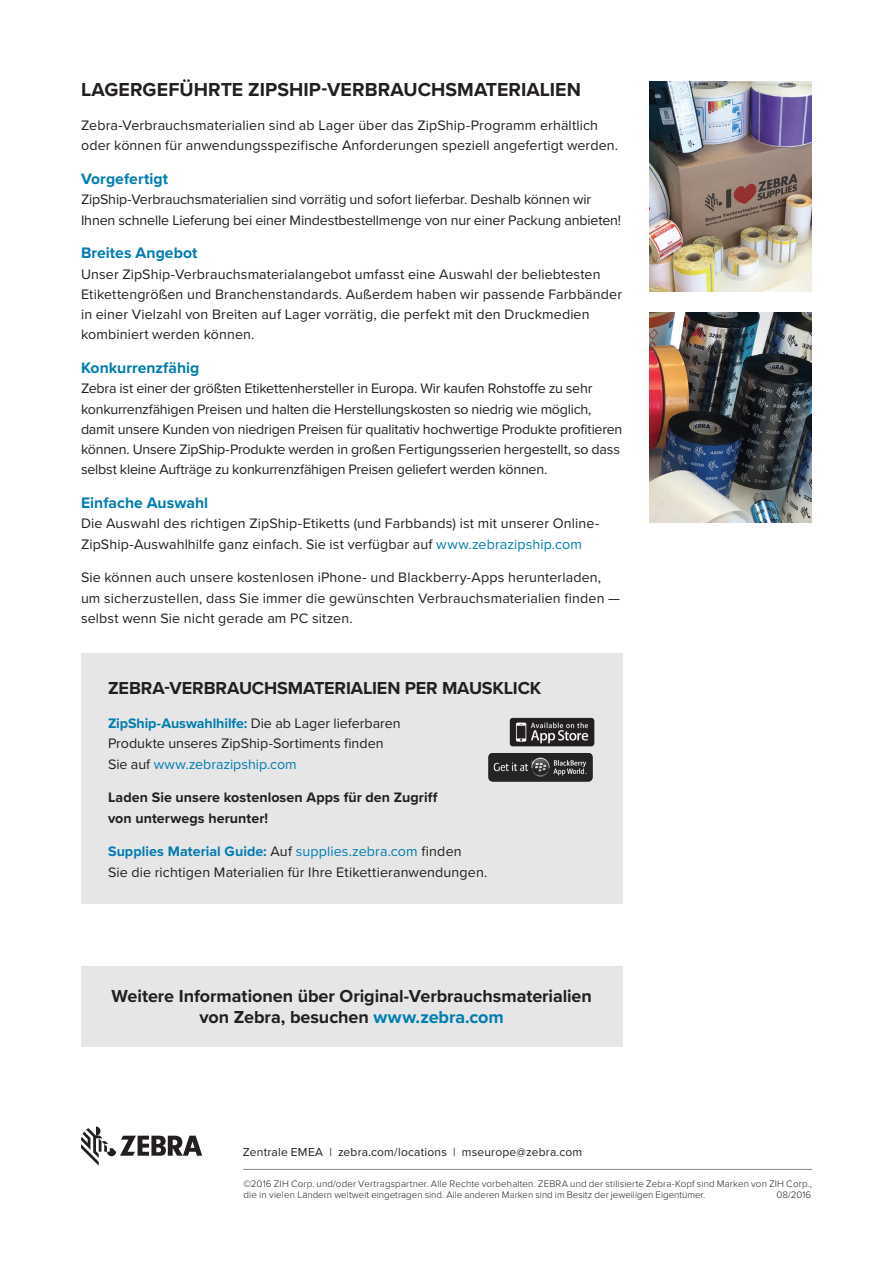
<style>
.page{position:relative;width:893px;height:1263px;background:#fff}
.page>*{position:absolute;margin:0;border:0;box-sizing:border-box;transform-origin:0 0}
.Subhead-2{font:700 19.5px "Proxima Nova";letter-spacing:.005em;color:#231f20}
.CTA-Call_To_Action{font:700 18px/21px "Proxima Nova";color:#231f20;text-align:center}
.Subhead-2-2{font:700 18px "Proxima Nova";letter-spacing:-.005em;color:#231f20}
.Subhead-3{font:700 15.75px "Proxima Nova";color:#007cb1}
.Body{font:14.25px/20.2px "Proxima Nova";letter-spacing:.005em;color:#231f20}
.Body-2{font:14.25px/20.2px "Proxima Nova";letter-spacing:-.015em;color:#231f20}
.Body-3{font:700 14.25px/20.2px "Proxima Nova";letter-spacing:.005em;color:#231f20}
.Regional_Address{font:12px "Proxima Nova";letter-spacing:.015em;color:#231f20}
.t1{font:300 9.75px/10.5px "Proxima Nova";letter-spacing:.01em;color:#231f20}
.s1{color:#007cb1}
.s2{font-weight:700;color:#007cb1}
</style>
<div class="page">
<img style="left:649px;top:81px;width:163px;height:210px">
<div style="left:81px;top:653px;width:541px;height:251px;background:#e6e6e7"></div>
<img style="left:510px;top:717px;width:84px;height:29px">
<img style="left:488px;top:753px;width:105px;height:29px">
<img style="left:649px;top:312px;width:163px;height:210px">
<hr style="left:243px;top:1169px;width:569px;height:1px;background:#7e868d">
<svg style="left:81px;top:1126px;width:121px;height:40px"></svg>
<div style="left:81px;top:966px;width:541px;height:81px;background:#e6e6e7"></div>
<p class="Subhead-2" style="left:81px;top:78px;width:502px">LAGERGEFÜHRTE ZIPSHIP-VERBRAUCHSMATERIALIEN</p>
<p class="Body" style="left:81px;top:116px;width:539px">Zebra-Verbrauchsmaterialien sind ab Lager über das ZipShip-Programm erhältlich oder können für anwendungsspezifische Anforderungen speziell angefertigt werden.</p>
<p class="Subhead-3" style="left:81px;top:170px;width:89px">Vorgefertigt</p>
<p class="Body" style="left:81px;top:190px;width:542px">ZipShip-Verbrauchsmaterialien sind vorrätig und sofort lieferbar. Deshalb können wir<br>Ihnen schnelle Lieferung bei einer Mindestbestellmenge von nur einer Packung anbieten!</p>
<p class="Subhead-3" style="left:81px;top:244px;width:118px">Breites Angebot</p>
<p class="Body" style="left:81px;top:264px;width:543px">Unser ZipShip-Verbrauchsmaterialangebot umfasst eine Auswahl der beliebtesten Etikettengrößen und Branchenstandards. Außerdem haben wir passende Farbbänder in einer Vielzahl von Breiten auf Lager vorrätig, die perfekt mit den Druckmedien kombiniert werden können.</p>
<p class="Subhead-3" style="left:81px;top:359px;width:120px">Konkurrenzfähig</p>
<p class="Body-2" style="left:81px;top:379px;width:543px">Zebra ist einer der größten Etikettenhersteller in Europa. Wir kaufen Rohstoffe zu sehr konkurrenzfähigen Preisen und halten die Herstellungskosten so niedrig wie möglich, damit unsere Kunden von niedrigen Preisen für qualitativ hochwertige Produkte profitieren können. Unsere ZipShip-Produkte werden in großen Fertigungsserien hergestellt, so dass selbst kleine Aufträge zu konkurrenzfähigen Preisen geliefert werden können.</p>
<p class="Subhead-3" style="left:81px;top:494px;width:129px">Einfache Auswahl</p>
<p class="Body" style="left:81px;top:514px;width:520px">Die Auswahl des richtigen ZipShip-Etiketts (und Farbbands) ist mit unserer Online-<br>ZipShip-Auswahlhilfe ganz einfach. Sie ist verfügbar auf <span class="s1">www.zebrazipship.com</span></p>
<p class="Body" style="left:81px;top:568px;width:541px">Sie können auch unsere kostenlosen iPhone- und Blackberry-Apps herunterladen, um sicherzustellen, dass Sie immer die gewünschten Verbrauchsmaterialien finden — selbst wenn Sie nicht gerade am PC sitzen.</p>
<p class="Subhead-2-2" style="left:108px;top:678px;width:435px">ZEBRA-VERBRAUCHSMATERIALIEN PER MAUSKLICK</p>
<p class="Body" style="left:108px;top:714px;width:294px"><span class="s2">ZipShip-Auswahlhilfe:</span> Die ab Lager lieferbaren<br>Produkte unseres ZipShip-Sortiments finden<br>Sie auf <span class="s1">www.zebrazipship.com</span></p>
<p class="Body-3" style="left:108px;top:788px;width:331px">Laden Sie unsere kostenlosen Apps für den Zugriff von unterwegs herunter!</p>
<p class="Body" style="left:108px;top:842px;width:381px"><span class="s2">Supplies Material Guide:</span> Auf <span class="s1">supplies.zebra.com</span> finden<br>Sie die richtigen Materialien für Ihre Etikettieranwendungen.</p>
<p class="CTA-Call_To_Action" style="left:112px;top:986px;width:482px">Weitere Informationen über Original-Verbrauchsmaterialien von Zebra, besuchen <span class="s1">www.zebra.com</span></p>
<p class="Regional_Address" style="left:243px;top:1144px;width:341px">Zentrale EMEA | zebra.com/locations | mseurope@zebra.com</p>
<p class="t1" style="left:243px;top:1179px;width:570px">©2016 ZIH Corp. und/oder Vertragspartner. Alle Rechte vorbehalten. ZEBRA und der stilisierte Zebra-Kopf sind Marken von ZIH Corp., die in vielen Ländern weltweit eingetragen sind. Alle anderen Marken sind im Besitz der jeweiligen Eigentümer.</p>
<p class="t1" style="left:776px;top:1189px;width:36px">08/2016</p>
</div>
